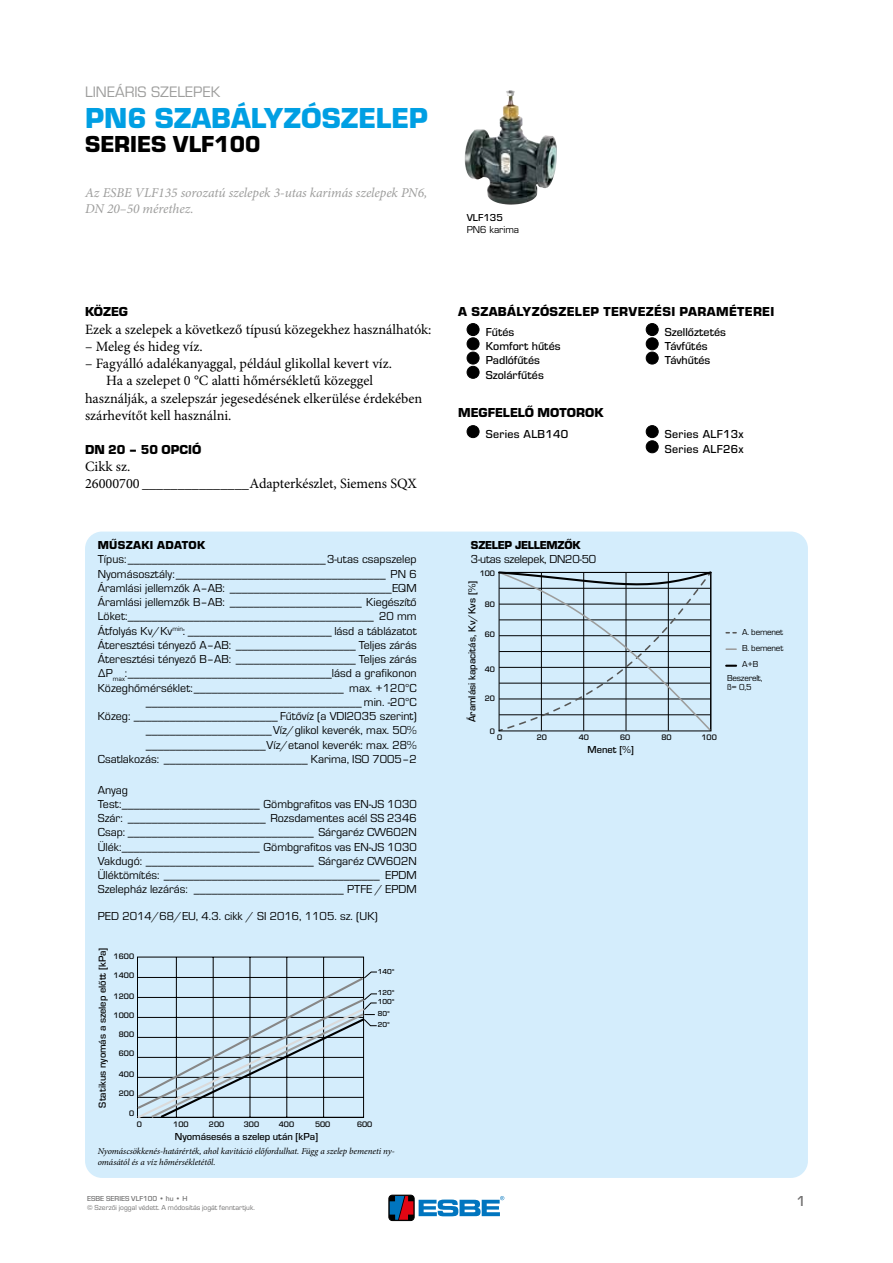
<style>
.page{position:relative;width:893px;height:1263px;background:#fff}
.page>*{position:absolute;margin:0;border:0;box-sizing:border-box;transform-origin:0 0}
.t1{font:700 30px "ESBE Eurostile";color:#009fe3}
.t2{font:700 24px "ESBE Eurostile";color:#000}
.t3{font:15.75px "ESBE Eurostile";color:#9d9d9c}
.t4{font:500 15px "ESBE Eurostile";color:#706f6f}
.t5{font:14.25px/17.2px "Minion Pro";color:#000}
.t6{font:italic 13.5px/16.5px "Minion Pro";letter-spacing:-.005em;color:#9d9d9c}
.t7{font:700 13.5px "ESBE Eurostile";letter-spacing:.025em;color:#000}
.t8{font:700 13.5px "ESBE Eurostile";color:#000}
.t9{font:12px/14.2px "ESBE Eurostile";color:#000;text-align:right}
.t10{font:500 12px/14.2px "ESBE Eurostile";color:#000}
.t11{font:500 12px/15.1px "ESBE Eurostile";letter-spacing:.025em;color:#000}
.t12{font:12px "ESBE Eurostile";letter-spacing:-.02em;color:#000}
.t13{font:700 12px "ESBE Eurostile";letter-spacing:-.02em;color:#000}
.t14{font:700 12px "ESBE Eurostile";letter-spacing:.025em;color:#000}
.t15{font:500 10.5px "ESBE Eurostile";color:#000}
.t16{font:10.5px "ESBE Eurostile";color:#000}
.t17{font:italic 9px/10.8px "Minion Pro";letter-spacing:-.005em;color:#000}
.t18{font:9px/15.8px "ESBE Eurostile";letter-spacing:-.02em;color:#000;text-align:justify}
.t19{font:500 8.25px "ESBE Eurostile";color:#000}
.t20{font:7.5px "ESBE Eurostile";color:#706f6f}
.t21{font:500 7.5px "ESBE Eurostile";color:#706f6f}
.t22{font:500 7.5px/8.9px "ESBE Eurostile";color:#000}
</style>
<div class="page">
<div style="left:85px;top:531px;width:723px;height:647px;background:#d4edfc;border-radius:17px"></div>
<svg style="left:137px;top:957px;width:240px;height:161px"></svg>
<img style="left:502px;top:90px;width:7px;height:27px">
<svg style="left:498px;top:571px;width:214px;height:161px"></svg>
<div style="left:499px;top:572px;width:212px;height:159px;border:1px solid #010203"></div>
<svg style="left:726px;top:648px;width:10px;height:2px"></svg>
<svg style="left:726px;top:665px;width:10px;height:2px"></svg>
<div style="left:467px;top:426px;width:12px;height:12px;background:#000;border-radius:50%"></div>
<div style="left:467px;top:425px;width:12px;height:13px;border:1px solid #000;border-radius:50%"></div>
<div style="left:646px;top:426px;width:12px;height:12px;background:#000;border-radius:50%"></div>
<div style="left:646px;top:425px;width:13px;height:13px;border:1px solid #000;border-radius:50%"></div>
<div style="left:646px;top:441px;width:12px;height:12px;background:#000;border-radius:50%"></div>
<div style="left:646px;top:440px;width:13px;height:13px;border:1px solid #000;border-radius:50%"></div>
<div style="left:467px;top:324px;width:12px;height:12px;background:#000;border-radius:50%"></div>
<div style="left:467px;top:323px;width:12px;height:13px;border:1px solid #000;border-radius:50%"></div>
<div style="left:467px;top:338px;width:12px;height:12px;background:#000;border-radius:50%"></div>
<div style="left:467px;top:337px;width:12px;height:13px;border:1px solid #000;border-radius:50%"></div>
<div style="left:467px;top:352px;width:12px;height:12px;background:#000;border-radius:50%"></div>
<div style="left:467px;top:352px;width:12px;height:12px;border:1px solid #000;border-radius:50%"></div>
<div style="left:467px;top:366px;width:12px;height:12px;background:#000;border-radius:50%"></div>
<div style="left:467px;top:366px;width:12px;height:13px;border:1px solid #000;border-radius:50%"></div>
<div style="left:646px;top:324px;width:12px;height:12px;background:#000;border-radius:50%"></div>
<div style="left:646px;top:323px;width:13px;height:13px;border:1px solid #000;border-radius:50%"></div>
<div style="left:646px;top:338px;width:12px;height:12px;background:#000;border-radius:50%"></div>
<div style="left:646px;top:337px;width:13px;height:13px;border:1px solid #000;border-radius:50%"></div>
<div style="left:646px;top:352px;width:12px;height:12px;background:#000;border-radius:50%"></div>
<div style="left:646px;top:352px;width:13px;height:12px;border:1px solid #000;border-radius:50%"></div>
<div style="left:389px;top:1195px;width:25px;height:25px;border:1px solid #000;border-radius:4px"></div>
<svg style="left:390px;top:1196px;width:23px;height:24px"></svg>
<svg style="left:419px;top:1196px;width:85px;height:20px"></svg>
<h3 class="t3" style="left:85px;top:83px;width:137px">LINEÁRIS SZELEPEK</h3>
<h1 class="t1" style="left:85px;top:102px;width:344px">PN6 SZABÁLYZÓSZELEP</h1>
<h2 class="t2" style="left:85px;top:131px;width:177px">SERIES VLF100</h2>
<p class="t6" style="left:85px;top:185px;width:344px">Az ESBE VLF135 sorozatú szelepek 3-utas karimás szelepek PN6,<br>DN 20–50 mérethez.</p>
<p class="t15" style="left:467px;top:211px;width:38px">VLF135</p>
<p class="t16" style="left:467px;top:223px;width:54px">PN6 karima</p>
<p class="t7" style="left:85px;top:304px;width:45px">KÖZEG</p>
<p class="t5" style="left:85px;top:321px;width:348px">Ezek a szelepek a következő típusú közegekhez használhatók:</p>
<p class="t5" style="left:85px;top:338px;width:119px">– Meleg és hideg víz.</p>
<p class="t5" style="left:85px;top:355px;width:308px">– Fagyálló adalékanyaggal, például glikollal kevert víz.</p>
<p class="t5" style="left:106px;top:373px;width:268px">Ha a szelepet 0 °C alatti hőmérsékletű közeggel</p>
<p class="t5" style="left:85px;top:390px;width:339px">használják, a szelepszár jegesedésének elkerülése érdekében</p>
<p class="t5" style="left:85px;top:407px;width:148px">szárhevítőt kell használni.</p>
<p class="t8" style="left:85px;top:442px;width:118px">DN 20 – 50 OPCIÓ</p>
<p class="t5" style="left:85px;top:458px;width:333px">Cikk sz.<br>26000700 _______________Adapterkészlet, Siemens SQX</p>
<p class="t14" style="left:98px;top:538px;width:109px">MŰSZAKI ADATOK</p>
<p class="t9" style="left:98px;top:552px;width:320px">Típus:_________________________________3-utas csapszelep Nyomásosztály:___________________________________ PN 6<br>Áramlási jellemzők A–AB: ___________________________EQM Áramlási jellemzők B–AB: ______________________ Kiegészítő Löket:_________________________________________ 20 mm Átfolyás Kv/Kv<sup>min</sup>: ________________________ lásd a táblázatot Áteresztési tényező A–AB: ____________________ Teljes zárás Áteresztési tényező B–AB: ____________________ Teljes zárás ∆P<sub>max</sub>:__________________________________lásd a grafikonon Közeghőmérséklet:_________________________ max. +120°C ____________________________________ min. -20°C<br>Közeg: ________________________ Fűtővíz (a VDI2035 szerint) _____________________Víz/glikol keverék, max. 50% ____________________Víz/etanol keverék: max. 28% Csatlakozás: ________________________ Karima, ISO 7005–2</p>
<p class="t9" style="left:98px;top:783px;width:320px;text-align:left">Anyag<br>Test:_______________________ Gömbgrafitos vas EN-JS 1030<br>Szár: _______________________ Rozsdamentes acél SS 2346<br>Csap: _______________________________ Sárgaréz CW602N Ülék:_______________________ Gömbgrafitos vas EN-JS 1030<br>Vakdugó: ____________________________ Sárgaréz CW602N Üléktömítés: ____________________________________ EPDM Szelepház lezárás: _________________________ PTFE / EPDM</p>
<p class="t9" style="left:98px;top:909px;width:282px">PED 2014/68/EU, 4.3. cikk / SI 2016, 1105. sz. (UK)</p>
<p class="t15" style="left:96px;top:1108px;width:162px;rotate:-90deg">Statikus nyomás a szelep előtt [kPa]</p>
<p class="t19" style="left:114px;top:951px;width:22px">1600</p>
<p class="t19" style="left:114px;top:971px;width:22px">1400</p>
<p class="t19" style="left:114px;top:991px;width:22px">1200</p>
<p class="t22" style="left:378px;top:988px;width:18px">120°<br>100°</p>
<p class="t22" style="left:378px;top:1008px;width:14px;line-height:10.9px">80°<br>20°</p>
<p class="t22" style="left:378px;top:967px;width:18px">140°</p>
<p class="t19" style="left:114px;top:1011px;width:22px">1000</p>
<p class="t19" style="left:119px;top:1030px;width:17px">800</p>
<p class="t19" style="left:119px;top:1049px;width:17px">600</p>
<p class="t19" style="left:119px;top:1069px;width:17px">400</p>
<p class="t19" style="left:129px;top:1109px;width:7px">0</p>
<p class="t19" style="left:119px;top:1089px;width:17px">200</p>
<p class="t19" style="left:137px;top:1119px;width:7px">0</p>
<p class="t19" style="left:173px;top:1119px;width:17px">100</p>
<p class="t19" style="left:209px;top:1119px;width:17px">200</p>
<p class="t19" style="left:244px;top:1119px;width:17px">300</p>
<p class="t19" style="left:279px;top:1119px;width:17px">400</p>
<p class="t19" style="left:315px;top:1119px;width:17px">500</p>
<p class="t19" style="left:357px;top:1119px;width:17px">600</p>
<p class="t15" style="left:175px;top:1131px;width:145px">Nyomásesés a szelep után [kPa]</p>
<p class="t17" style="left:98px;top:1146px;width:298px">Nyomáscsökkenés-határérték, ahol kavitáció előfordulhat. Függ a szelep bemeneti ny&shy;omásától és a víz hőmérsékletétől.</p>
<p class="t21" style="left:87px;top:1194px;width:102px">ESBE SERIES VLF100 • hu • H</p>
<p class="t20" style="left:87px;top:1203px;width:169px">© Szerzői joggal védett. A módosítás jogát fenntartjuk.</p>
<p class="t7" style="left:458px;top:304px;width:318px">A SZABÁLYZÓSZELEP TERVEZÉSI PARAMÉTEREI</p>
<p class="t10" style="left:486px;top:325px;width:76px">Fűtés<br>Komfort hűtés<br>Padlófűtés<br>Szolárfűtés</p>
<p class="t10" style="left:665px;top:325px;width:63px">Szellőztetés<br>Távfűtés<br>Távhűtés</p>
<p class="t8" style="left:458px;top:405px;width:147px">MEGFELELŐ MOTOROK</p>
<p class="t11" style="left:486px;top:427px;width:84px">Series ALB140</p>
<p class="t11" style="left:665px;top:427px;width:80px">Series ALF13x<br>Series ALF26x</p>
<p class="t13" style="left:471px;top:538px;width:111px">SZELEP JELLEMZŐK</p>
<p class="t12" style="left:471px;top:553px;width:127px">3-utas szelepek, DN20-50</p>
<p class="t19" style="left:480px;top:569px;width:17px">100</p>
<p class="t19" style="left:485px;top:600px;width:12px">80</p>
<p class="t19" style="left:485px;top:630px;width:12px">60</p>
<p class="t19" style="left:485px;top:664px;width:12px">40</p>
<p class="t15" style="left:466px;top:722px;width:143px;rotate:-90deg">Áramlási kapacitás, Kv/Kvs [%]</p>
<p class="t19" style="left:485px;top:694px;width:12px">20</p>
<p class="t19" style="left:490px;top:726px;width:7px">0</p>
<p class="t19" style="left:497px;top:733px;width:7px">0</p>
<p class="t19" style="left:537px;top:733px;width:12px">20</p>
<p class="t19" style="left:579px;top:733px;width:12px">40</p>
<p class="t19" style="left:620px;top:733px;width:12px">60</p>
<p class="t19" style="left:661px;top:733px;width:12px">80</p>
<p class="t19" style="left:701px;top:733px;width:17px">100</p>
<p class="t15" style="left:587px;top:744px;width:48px">Menet [%]</p>
<p class="t18" style="left:742px;top:625px;width:43px">A. bemenet B. bemenet A+B</p>
<p class="t18" style="left:727px;top:673px;width:37px;line-height:9px">Beszerelt, ß= 0,5</p>
<p class="t4" style="left:796px;top:1193px;width:11px">1</p>
</div>
